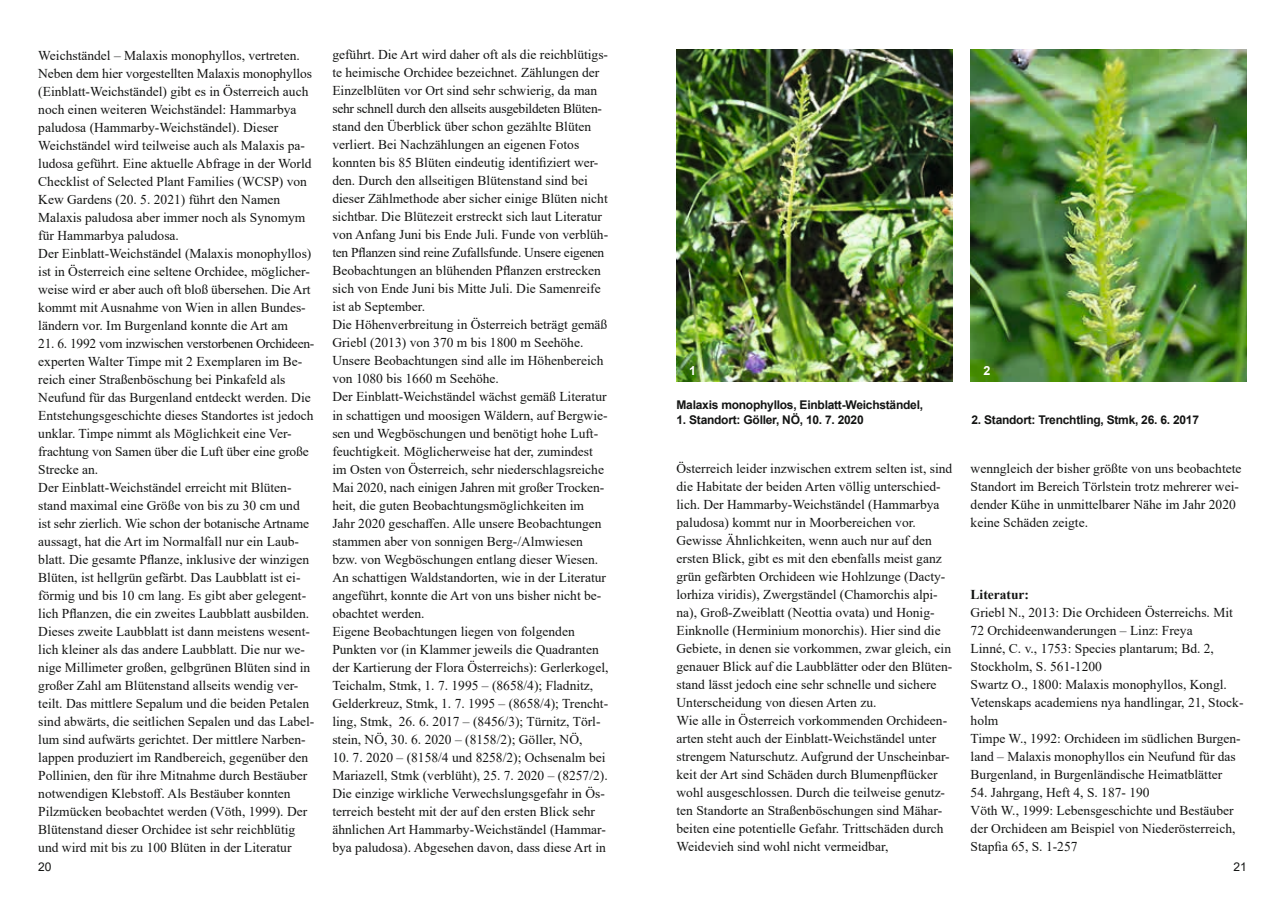
<style>
.page{position:relative;width:1285px;height:919px;background:#fff}
.page>*{position:absolute;margin:0;border:0;box-sizing:border-box;transform-origin:0 0}
.t1{font:13.5px/18px "Times New Roman";color:#131413}
.t2{font:700 13.5px "Times New Roman";color:#131413}
.t3{font:700 12.45px "Arial";color:#fff}
.t4{font:700 12px "Arial";letter-spacing:-.02em;color:#131413}
.t5{font:12px "Arial";color:#131413}
</style>
<div class="page">
<img style="left:970px;top:50px;width:276px;height:332px">
<img style="left:676px;top:50px;width:276px;height:331px">
<p class="t1" style="left:38px;top:46px;width:275px">Weichständel – Malaxis monophyllos, vertreten.<br>Neben dem hier vorgestellten Malaxis monophyllos (Einblatt-Weichständel) gibt es in Österreich auch noch einen weiteren Weichständel: Hammarbya paludosa (Hammarby-Weichständel). Dieser Weichständel wird teilweise auch als Malaxis pa&shy;ludosa geführt. Eine aktuelle Abfrage in der World Checklist of Selected Plant Families (WCSP) von Kew Gardens (20. 5. 2021) führt den Namen Malaxis paludosa aber immer noch als Synomym für Hammarbya paludosa.<br>Der Einblatt-Weichständel (Malaxis monophyllos) ist in Österreich eine seltene Orchidee, möglicher&shy;weise wird er aber auch oft bloß übersehen. Die Art kommt mit Ausnahme von Wien in allen Bundes&shy;ländern vor. Im Burgenland konnte die Art am</p>
<p class="t1" style="left:38px;top:334px;width:277px">21. 6. 1992 vom inzwischen verstorbenen Orchideen&shy;experten Walter Timpe mit 2 Exemplaren im Be&shy;reich einer Straßenböschung bei Pinkafeld als Neufund für das Burgenland entdeckt werden. Die Entstehungsgeschichte dieses Standortes ist jedoch unklar. Timpe nimmt als Möglichkeit eine Ver&shy;frachtung von Samen über die Luft über eine große Strecke an.<br>Der Einblatt-Weichständel erreicht mit Blüten&shy;stand maximal eine Größe von bis zu 30 cm und ist sehr zierlich. Wie schon der botanische Artname aussagt, hat die Art im Normalfall nur ein Laub&shy;blatt. Die gesamte Pflanze, inklusive der winzigen Blüten, ist hellgrün gefärbt. Das Laubblatt ist ei&shy;förmig und bis 10 cm lang. Es gibt aber gelegent&shy;lich Pflanzen, die ein zweites Laubblatt ausbilden.<br>Dieses zweite Laubblatt ist dann meistens wesent&shy;lich kleiner als das andere Laubblatt. Die nur we&shy;nige Millimeter großen, gelbgrünen Blüten sind in großer Zahl am Blütenstand allseits wendig ver&shy;teilt. Das mittlere Sepalum und die beiden Petalen sind abwärts, die seitlichen Sepalen und das Label&shy;lum sind aufwärts gerichtet. Der mittlere Narben&shy;lappen produziert im Randbereich, gegenüber den Pollinien, den für ihre Mitnahme durch Bestäuber notwendigen Klebstoff. Als Bestäuber konnten Pilzmücken beobachtet werden (Vöth, 1999). Der Blütenstand dieser Orchidee ist sehr reichblütig und wird mit bis zu 100 Blüten in der Literatur</p>
<p class="t1" style="left:332px;top:45px;width:277px">geführt. Die Art wird daher oft als die reichblütigs&shy;te heimische Orchidee bezeichnet. Zählungen der Einzelblüten vor Ort sind sehr schwierig, da man sehr schnell durch den allseits ausgebildeten Blüten&shy;stand den Überblick über schon gezählte Blüten verliert. Bei Nachzählungen an eigenen Fotos konnten bis 85 Blüten eindeutig identifiziert wer&shy;den. Durch den allseitigen Blütenstand sind bei dieser Zählmethode aber sicher einige Blüten nicht sichtbar. Die Blütezeit erstreckt sich laut Literatur von Anfang Juni bis Ende Juli. Funde von verblüh&shy;ten Pflanzen sind reine Zufallsfunde. Unsere eigenen Beobachtungen an blühenden Pflanzen erstrecken sich von Ende Juni bis Mitte Juli. Die Samenreife ist ab September.<br>Die Höhenverbreitung in Österreich beträgt gemäß Griebl (2013) von 370 m bis 1800 m Seehöhe.<br>Unsere Beobachtungen sind alle im Höhenbereich von 1080 bis 1660 m Seehöhe.<br>Der Einblatt-Weichständel wächst gemäß Literatur in schattigen und moosigen Wäldern, auf Bergwie&shy;sen und Wegböschungen und benötigt hohe Luft&shy;feuchtigkeit. Möglicherweise hat der, zumindest im Osten von Österreich, sehr niederschlagsreiche Mai 2020, nach einigen Jahren mit großer Trocken&shy;heit, die guten Beobachtungsmöglichkeiten im Jahr 2020 geschaffen. Alle unsere Beobachtungen stammen aber von sonnigen Berg-/Almwiesen bzw. von Wegböschungen entlang dieser Wiesen.<br>An schattigen Waldstandorten, wie in der Literatur angeführt, konnte die Art von uns bisher nicht be&shy;obachtet werden.<br>Eigene Beobachtungen liegen von folgenden Punkten vor (in Klammer jeweils die Quadranten der Kartierung der Flora Österreichs): Gerlerkogel, Teichalm, Stmk, 1. 7. 1995 – (8658/4); Fladnitz, Gelderkreuz, Stmk, 1. 7. 1995 – (8658/4); Trencht&shy;ling, Stmk, 26. 6. 2017 – (8456/3); Türnitz, Törl&shy;stein, NÖ, 30. 6. 2020 – (8158/2); Göller, NÖ,</p>
<p class="t1" style="left:332px;top:747px;width:277px">10. 7. 2020 – (8158/4 und 8258/2); Ochsenalm bei Mariazell, Stmk (verblüht), 25. 7. 2020 – (8257/2).<br>Die einzige wirkliche Verwechslungsgefahr in Ös&shy;terreich besteht mit der auf den ersten Blick sehr ähnlichen Art Hammarby-Weichständel (Hammar&shy;bya paludosa). Abgesehen davon, dass diese Art in</p>
<p class="t3" style="left:689px;top:361px;width:8px">1</p>
<p class="t3" style="left:983px;top:361px;width:8px">2</p>
<p class="t4" style="left:676px;top:397px;width:248px">Malaxis monophyllos, Einblatt-Weichständel,</p>
<p class="t4" style="left:676px;top:411px;width:189px">1. Standort: Göller, NÖ, 10. 7. 2020</p>
<p class="t4" style="left:971px;top:411px;width:229px">2. Standort: Trenchtling, Stmk, 26. 6. 2017</p>
<p class="t1" style="left:970px;top:459px;width:272px">wenngleich der bisher größte von uns beobachtete Standort im Bereich Törlstein trotz mehrerer wei&shy;dender Kühe in unmittelbarer Nähe im Jahr 2020 keine Schäden zeigte.</p>
<p class="t1" style="left:676px;top:459px;width:277px">Österreich leider inzwischen extrem selten ist, sind die Habitate der beiden Arten völlig unterschied&shy;lich. Der Hammarby-Weichständel (Hammarbya paludosa) kommt nur in Moorbereichen vor.<br>Gewisse Ähnlichkeiten, wenn auch nur auf den ersten Blick, gibt es mit den ebenfalls meist ganz grün gefärbten Orchideen wie Hohlzunge (Dacty&shy;lorhiza viridis), Zwergständel (Chamorchis alpi&shy;na), Groß-Zweiblatt (Neottia ovata) und Honig-Einknolle (Herminium monorchis). Hier sind die Gebiete, in denen sie vorkommen, zwar gleich, ein genauer Blick auf die Laubblätter oder den Blüten&shy;stand lässt jedoch eine sehr schnelle und sichere Unterscheidung von diesen Arten zu.<br>Wie alle in Österreich vorkommenden Orchideen&shy;arten steht auch der Einblatt-Weichständel unter strengem Naturschutz. Aufgrund der Unscheinbar&shy;keit der Art sind Schäden durch Blumenpflücker wohl ausgeschlossen. Durch die teilweise genutz&shy;ten Standorte an Straßenböschungen sind Mähar&shy;beiten eine potentielle Gefahr. Trittschäden durch Weidevieh sind wohl nicht vermeidbar,</p>
<p class="t2" style="left:970px;top:584px;width:60px">Literatur:</p>
<p class="t1" style="left:970px;top:603px;width:274px">Griebl N., 2013: Die Orchideen Österreichs. Mit 72 Orchideenwanderungen – Linz: Freya<br>Linné, C. v., 1753: Species plantarum; Bd. 2, Stockholm, S. 561-1200<br>Swartz O., 1800: Malaxis monophyllos, Kongl.<br>Vetenskaps academiens nya handlingar, 21, Stock&shy;holm<br>Timpe W., 1992: Orchideen im südlichen Burgen&shy;land – Malaxis monophyllos ein Neufund für das Burgenland, in Burgenländische Heimatblätter</p>
<p class="t1" style="left:970px;top:783px;width:266px">54. Jahrgang, Heft 4, S. 187- 190<br>Vöth W., 1999: Lebensgeschichte und Bestäuber der Orchideen am Beispiel von Niederösterreich, Stapfia 65, S. 1-257</p>
<p class="t5" style="left:38px;top:858px;width:15px">20</p>
<p class="t5" style="left:1232px;top:858px;width:15px">21</p>
</div>
